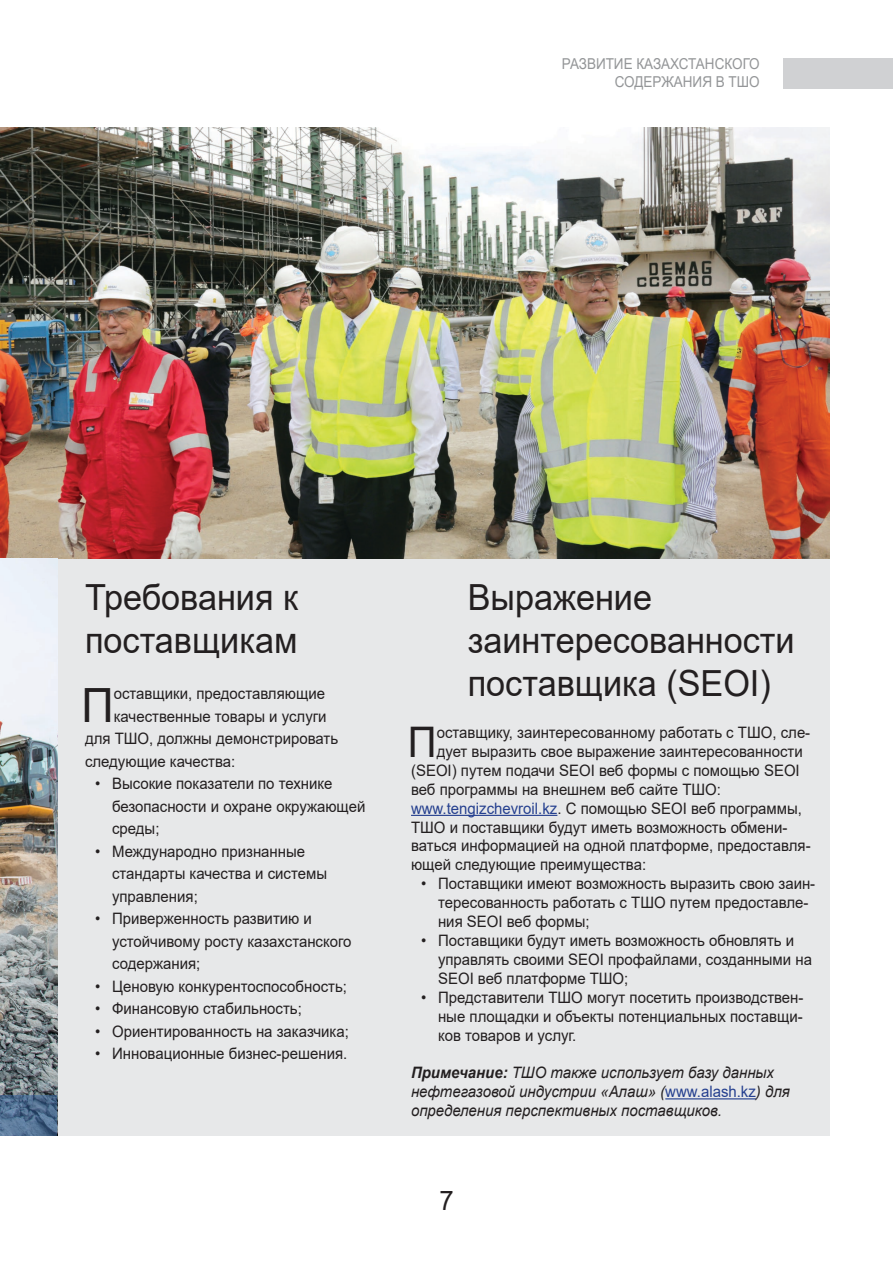
<style>
.page{position:relative;width:893px;height:1263px;background:#fff}
.page>*{position:absolute;margin:0;border:0;box-sizing:border-box;transform-origin:0 0}
.t1{font:47.25px "Arial";color:#231f20;scale:.95 1}
.t2{font:42.15px "Arial";color:#231f20;scale:.95 1}
.t3{font:36px/43.2px "Arial";color:#231f20;scale:.95 1}
.t4{font:27px "Arial";color:#231f20;scale:.95 1}
.t5{font:15.75px/22.5px "Arial";color:#231f20;scale:.95 1}
.t6{font:italic 15.75px/18.9px "Arial";color:#231f20;scale:.95 1}
.t7{font:15px/18px "Arial";color:#949698;text-align:right;scale:.9 1}
.s1{color:#25408f}
.s2{font-weight:700}
.s3{font-style:normal;color:#25408f}
</style>
<div class="page">
<div style="left:784px;top:59px;width:109px;height:30px;background:#d0d1d3"></div>
<div style="left:0;top:559px;width:829px;height:576px;background:#e7e8e9"></div>
<img style="left:0;top:128px;width:829px;height:431px">
<hr style="left:411px;top:815px;width:146px;height:1px;background:#25408f">
<hr style="left:665px;top:1098px;width:91px;height:1px;background:#25408f">
<img style="left:0;top:559px;width:57px;height:536px">
<svg style="left:0;top:1095px;width:57px;height:40px;background:#4f6d8f"></svg>
<p class="t7" style="left:562px;top:55px;width:221px">РАЗВИТИЕ КАЗАХСТАНСКОГО<br>СОДЕРЖАНИЯ В ТШО</p>
<h3 class="t3" style="left:85px;top:575px;width:226px">Требования к поставщикам</h3>
<h1 class="t1" style="left:82px;top:672px;width:28px">П</h1>
<p class="t5" style="left:114px;top:682px;width:224px">оставщики, предоставляющие</p>
<p class="t5" style="left:114px;top:705px;width:226px">качественные товары и услуги</p>
<p class="t5" style="left:85px;top:727px;width:268px">для ТШ О, должны демонстрировать</p>
<p class="t5" style="left:85px;top:750px;width:160px">следующие качества:</p>
<p class="t5" style="left:112px;top:772px;width:268px;text-indent:-17px">• Высокие показатели по технике безопасности и охране окружающей среды;</p>
<p class="t5" style="left:112px;top:840px;width:228px;text-indent:-17px">• Международно признанные стандарты качества и системы управления;</p>
<p class="t5" style="left:112px;top:907px;width:254px;text-indent:-17px">• П риверженность развитию и устойчивому росту казахстанского содержания;</p>
<p class="t5" style="left:95px;top:975px;width:267px">• Ценовую конкурентоспособность;</p>
<p class="t5" style="left:95px;top:997px;width:219px">• Финансовую стабильность;</p>
<p class="t5" style="left:95px;top:1020px;width:269px">• Ориентированность на заказчика;</p>
<p class="t5" style="left:95px;top:1042px;width:267px">• И нновационные бизнес-решения.</p>
<h3 class="t3" style="left:468px;top:575px;width:346px">Выражение заинтересованности поставщика (SEOI)</h3>
<h2 class="t2" style="left:408px;top:713px;width:25px">П</h2>
<p class="t5" style="left:437px;top:721px;width:395px">оставщику, заинтересованному работать с ТШ О, сле-</p>
<p class="t5" style="left:437px;top:740px;width:387px">дует выразить свое выражение заинтересованности</p>
<p class="t5" style="left:411px;top:759px;width:411px">(SEOI) путем подачи SEOI веб формы с помощью SEOI</p>
<p class="t5" style="left:411px;top:778px;width:328px">веб программы на внешнем веб сайте ТШО:</p>
<p class="t5" style="left:411px;top:797px;width:413px"><span class="s1">www.tengizchevroil.kz</span>. С помощью SEOI веб программы,</p>
<p class="t5" style="left:411px;top:816px;width:398px">TШ O и поставщики будут иметь возможность обмени-</p>
<p class="t5" style="left:411px;top:835px;width:422px">ваться информацией на одной платформе, предоставля-</p>
<p class="t5" style="left:411px;top:853px;width:249px">ющей следующие преимущества:</p>
<p class="t5" style="left:438px;top:874px;width:399px;line-height:18.9px;text-indent:-17px">• Поставщики имеют возможность выразить свою заин&shy;тересованность работать с ТШ О путем предоставле&shy;ния SEOI веб формы;</p>
<p class="t5" style="left:438px;top:931px;width:395px;line-height:18.9px;text-indent:-17px">• Поставщики будут иметь возможность обновлять и управлять своими SEOI профайлами, созданными на<br>SEOI веб платформе TШO;</p>
<p class="t5" style="left:438px;top:988px;width:386px;line-height:18.9px;text-align:justify;text-indent:-17px">• П редставители ТШ О могут посетить производствен&shy;ные площадки и объекты потенциальных поставщи&shy;ков товаров и услуг.</p>
<p class="t6" style="left:411px;top:1063px;width:400px"><span class="s2">Примечание:</span> ТШО также использует базу данных нефтегазовой индустрии «Алаш» (<span class="s3">www.alash.kz</span>) для определения перспективных поставщиков.</p>
<h3 class="t4" style="left:439px;top:1182px;width:17px">7</h3>
</div>
